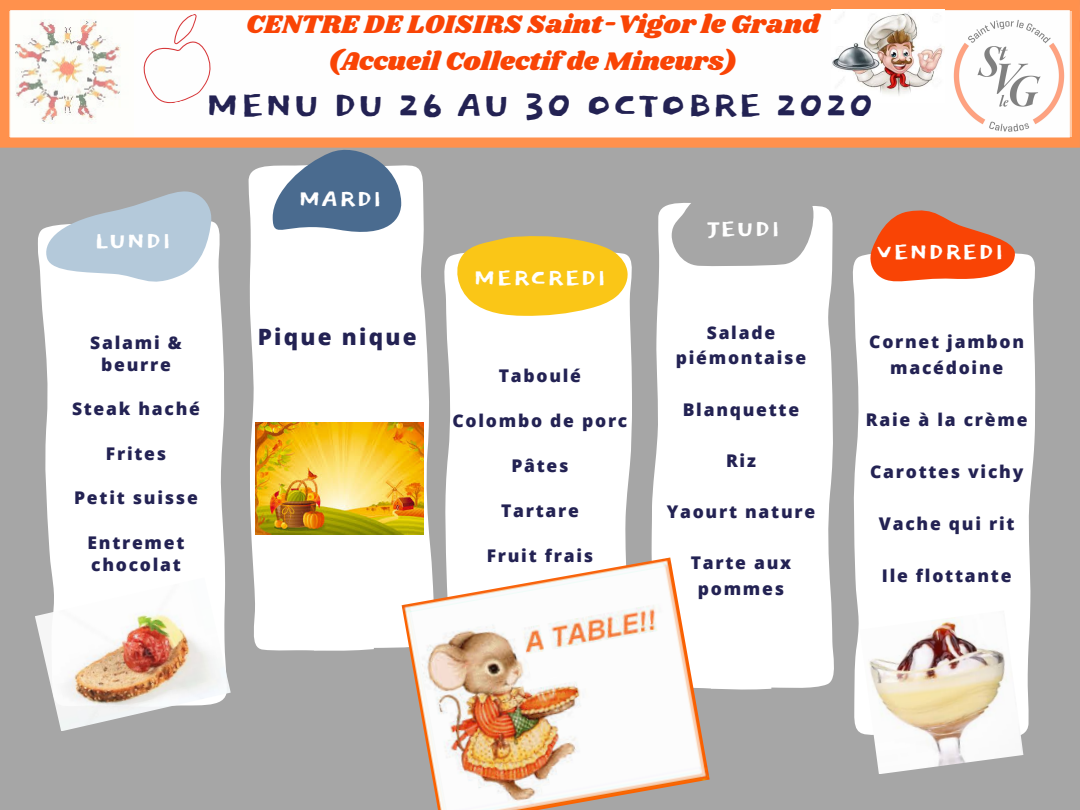
<style>
.page{position:relative;width:1080px;height:810px;background:#a6a6a6}
.page>*{position:absolute;margin:0;border:0;box-sizing:border-box;transform-origin:0 0}
.t1{font:45.31px "Dokdo";color:#232253}
.t2{font:30px "Dokdo";color:#fff}
.t3{font:26.44px/36.6px "Shrikhand";color:#f94405;text-align:center}
.t4{font:800 22.5px "Open Sans";letter-spacing:.1em;color:#232253}
.t5{font:800 17.5px/25.6px "Open Sans";letter-spacing:.1em;color:#232253;text-align:center}
</style>
<div class="page">
<svg style="left:853px;top:331px;width:53px;height:401px;background:#f8f8f8"></svg>
<div style="left:906px;top:255px;width:130px;height:479px;background:#fff"></div>
<svg style="left:0;top:0;width:1080px;height:148px;background:#fde7da"></svg>
<div style="left:45px;top:343px;width:55px;height:234px;background:#fff"></div>
<div style="left:100px;top:343px;width:125px;height:234px;background:#fff"></div>
<div style="left:133px;top:12px;width:87px;height:96px;background:#fefefe"></div>
<svg style="left:444px;top:255px;width:55px;height:302px;background:#f8f8f8"></svg>
<div style="left:499px;top:256px;width:133px;height:301px;background:#fff"></div>
<svg style="left:374px;top:165px;width:57px;height:483px;background:#f4f4f3"></svg>
<div style="left:248px;top:165px;width:126px;height:486px;background:#fff"></div>
<svg style="left:781px;top:209px;width:53px;height:479px;background:#f8f8f8"></svg>
<div style="left:651px;top:214px;width:130px;height:476px;background:#fff"></div>
<svg style="left:273px;top:142px;width:129px;height:101px;background:#8493a5"></svg>
<svg style="left:454px;top:236px;width:174px;height:80px;background:#f3ca3e"></svg>
<svg style="left:659px;top:203px;width:169px;height:102px"></svg>
<svg style="left:853px;top:210px;width:175px;height:121px"></svg>
<svg style="left:28px;top:138px;width:210px;height:205px"></svg>
<img style="left:9px;top:11px;width:124px;height:125px">
<img style="left:947px;top:11px;width:124px;height:125px">
<img style="left:832px;top:10px;width:113px;height:92px">
<img style="left:860px;top:610px;width:163px;height:164px">
<img style="left:256px;top:422px;width:168px;height:112px">
<img style="left:35px;top:577px;width:196px;height:154px">
<img style="left:402px;top:557px;width:308px;height:253px">
<h3 class="t3" style="left:246px;top:7px;width:575px">CENTRE DE LOISIRS Saint-Vigor le Grand (Accueil Collectif de Mineurs)</h3>
<h1 class="t1" style="left:205px;top:85px;width:671px">MENU DU 26 AU 30 OCTOBRE 2020</h1>
<h2 class="t2" style="left:94px;top:227px;width:79px">LUNDI</h2>
<p class="t5" style="left:90px;top:331px;width:93px;line-height:22.2px">Salami &amp; beurre</p>
<p class="t5" style="left:72px;top:396px;width:130px">Steak haché</p>
<p class="t5" style="left:106px;top:440px;width:62px">Frites</p>
<p class="t5" style="left:74px;top:485px;width:125px">Petit suisse</p>
<p class="t5" style="left:88px;top:531px;width:98px;line-height:22.2px;text-align:left">Entremet chocolat</p>
<h2 class="t2" style="left:298px;top:185px;width:86px">MARDI</h2>
<p class="t4" style="left:258px;top:320px;width:160px">Pique nique</p>
<h2 class="t2" style="left:473px;top:264px;width:135px">MERCREDI</h2>
<p class="t5" style="left:499px;top:362px;width:84px">Taboulé</p>
<p class="t5" style="left:453px;top:407px;width:176px">Colombo de porc</p>
<p class="t5" style="left:511px;top:452px;width:59px">Pâtes</p>
<p class="t5" style="left:501px;top:497px;width:79px">Tartare</p>
<p class="t5" style="left:487px;top:543px;width:108px">Fruit frais</p>
<h2 class="t2" style="left:706px;top:215px;width:76px">JEUDI</h2>
<p class="t5" style="left:676px;top:319px;width:132px">Salade piémontaise</p>
<p class="t5" style="left:683px;top:396px;width:118px">Blanquette</p>
<p class="t5" style="left:726px;top:447px;width:31px">Riz</p>
<p class="t5" style="left:667px;top:499px;width:150px">Yaourt nature</p>
<p class="t5" style="left:691px;top:550px;width:102px">Tarte aux pommes</p>
<h2 class="t2" style="left:876px;top:238px;width:130px">VENDREDI</h2>
<p class="t5" style="left:869px;top:329px;width:156px;line-height:26px">Cornet jambon macédoine</p>
<p class="t5" style="left:866px;top:407px;width:163px">Raie à la crème</p>
<p class="t5" style="left:870px;top:459px;width:155px">Carottes vichy</p>
<p class="t5" style="left:879px;top:511px;width:137px">Vache qui rit</p>
<p class="t5" style="left:882px;top:563px;width:131px">Ile flottante</p>
</div>
